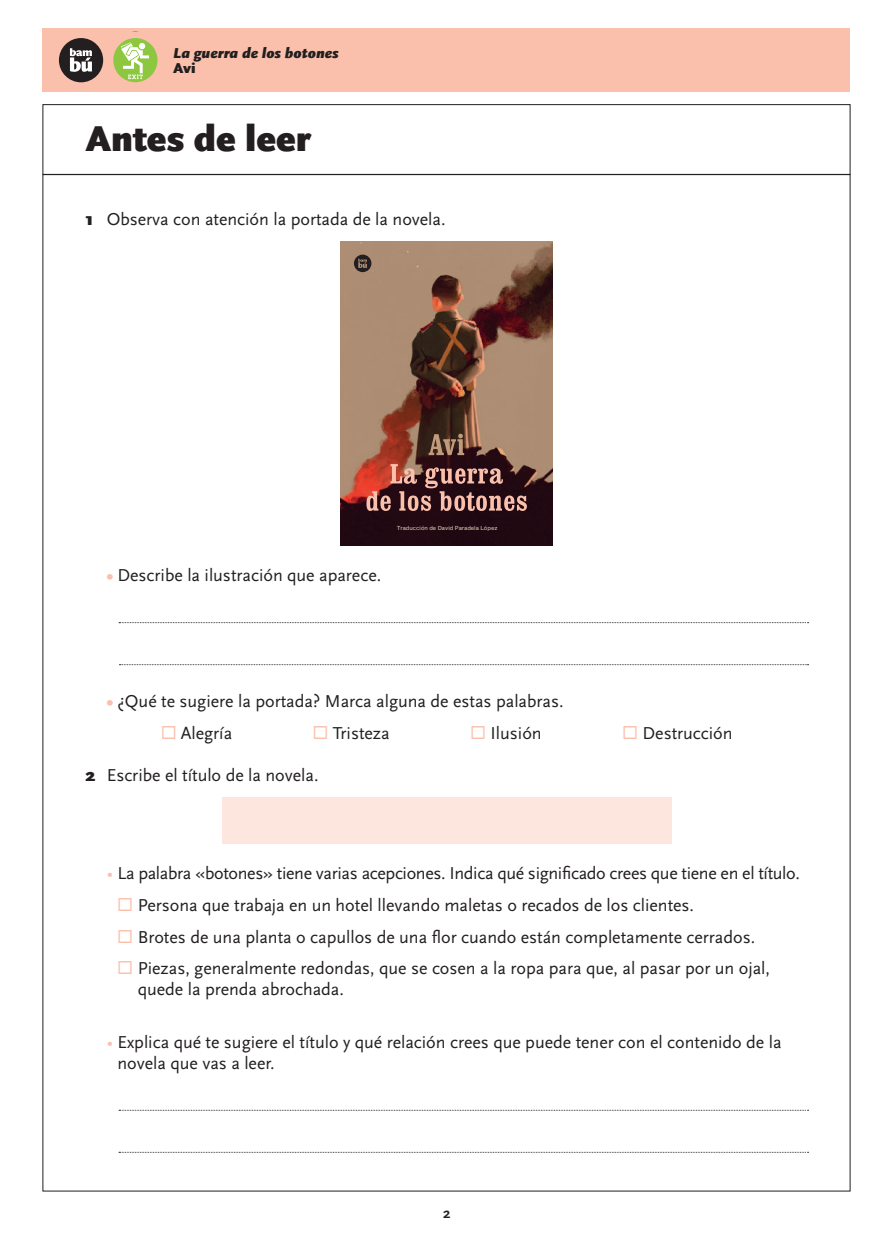
<style>
.page{position:relative;width:893px;height:1234px;background:#fff}
.page>*{position:absolute;margin:0;border:0;box-sizing:border-box;transform-origin:0 0}
.t1{font:900 37.5px "Scala Sans Pro";color:#231f20}
.text{font:18px/21px "Scala Sans Pro";color:#231f20}
.text-2{font:18px "Scala Sans Pro";letter-spacing:-.02em;color:#231f20}
.preguntes{font:18px "Scala Sans Pro";color:#231f20}
.t2{font:italic 900 15px "Scala Sans Pro";color:#231f20}
.t3{font:900 15px "Scala Sans Pro";color:#231f20}
.t4{font:700 15px "Scala Sans Pro";color:#231f20}
.t5{font:5.7px "Sequel Sans Roman Body Text";color:#d7bda8}
.s1{font-weight:900}
.s2{font-weight:700;color:#fac0ac}
.s3{color:#fac0ac}
</style>
<div class="page">
<div style="left:43px;top:28px;width:807px;height:63px;background:#fac0ac"></div>
<div style="left:59px;top:38px;width:44px;height:44px;background:#231f20;border-radius:50%"></div>
<svg style="left:70px;top:48px;width:22px;height:24px"></svg>
<div style="left:43px;top:104px;width:807px;height:71px;border:1px solid #231f20"></div>
<div style="left:113px;top:38px;width:44px;height:44px;background:#8dc73f;border-radius:50%"></div>
<svg style="left:121px;top:42px;width:28px;height:37px"></svg>
<img style="left:341px;top:241px;width:211px;height:304px">
<svg style="left:354px;top:254px;width:17px;height:18px"></svg>
<svg style="left:366px;top:464px;width:161px;height:47px;background:#774743"></svg>
<svg style="left:429px;top:433px;width:35px;height:22px"></svg>
<svg style="left:119px;top:622px;width:689px;height:1px"></svg>
<svg style="left:119px;top:664px;width:689px;height:1px"></svg>
<div style="left:222px;top:797px;width:449px;height:46px;background:#fde6de"></div>
<svg style="left:119px;top:1109px;width:689px;height:1px"></svg>
<svg style="left:119px;top:1151px;width:689px;height:1px"></svg>
<p class="t2" style="left:173px;top:44px;width:167px">La guerra de los botones</p>
<p class="t3" style="left:173px;top:59px;width:24px">Avi</p>
<h1 class="t1" style="left:85px;top:117px;width:227px">Antes de leer</h1>
<p class="preguntes" style="left:85px;top:209px;width:362px"><span class="s1">1</span> Observa con atención la portada de la novela.</p>
<p class="text" style="left:107px;top:564px;width:276px"><span class="s2">•</span> Describe la ilustración que aparece.</p>
<p class="t5" style="left:397px;top:523px;width:102px">Traducción de David Paradela López</p>
<p class="text" style="left:107px;top:690px;width:458px"><span class="s2">•</span> ¿Qué te sugiere la portada? Marca alguna de estas palabras.</p>
<p class="text" style="left:161px;top:722px;width:73px"><span class="s3">◻</span> Alegría</p>
<p class="text" style="left:313px;top:722px;width:79px"><span class="s3">◻</span> Tristeza</p>
<p class="text" style="left:470px;top:722px;width:73px"><span class="s3">◻</span> Ilusión</p>
<p class="text" style="left:622px;top:722px;width:112px"><span class="s3">◻</span> Destrucción</p>
<p class="preguntes" style="left:85px;top:764px;width:235px"><span class="s1">2</span> Escribe el título de la novela.</p>
<p class="text-2" style="left:107px;top:863px;width:695px"><span class="s3">•</span> La palabra «botones» tiene varias acepciones. Indica qué significado crees que tiene en el título.</p>
<p class="text" style="left:117px;top:894px;width:578px"><span class="s3">◻</span> Persona que trabaja en un hotel llevando maletas o recados de los clientes.</p>
<p class="text" style="left:117px;top:926px;width:639px"><span class="s3">◻</span> Brotes de una planta o capullos de una flor cuando están completamente cerrados.</p>
<p class="text" style="left:138px;top:957px;width:634px;text-indent:-20px"><span class="s3">◻</span> Piezas, generalmente redondas, que se cosen a la ropa para que, al pasar por un ojal, quede la prenda abrochada.</p>
<p class="text" style="left:117px;top:1031px;width:666px;text-indent:-11px"><span class="s3">•</span> Explica qué te sugiere el título y qué relación crees que puede tener con el contenido de la novela que vas a leer.</p>
<p class="t4" style="left:443px;top:1204px;width:9px">2</p>
</div>
